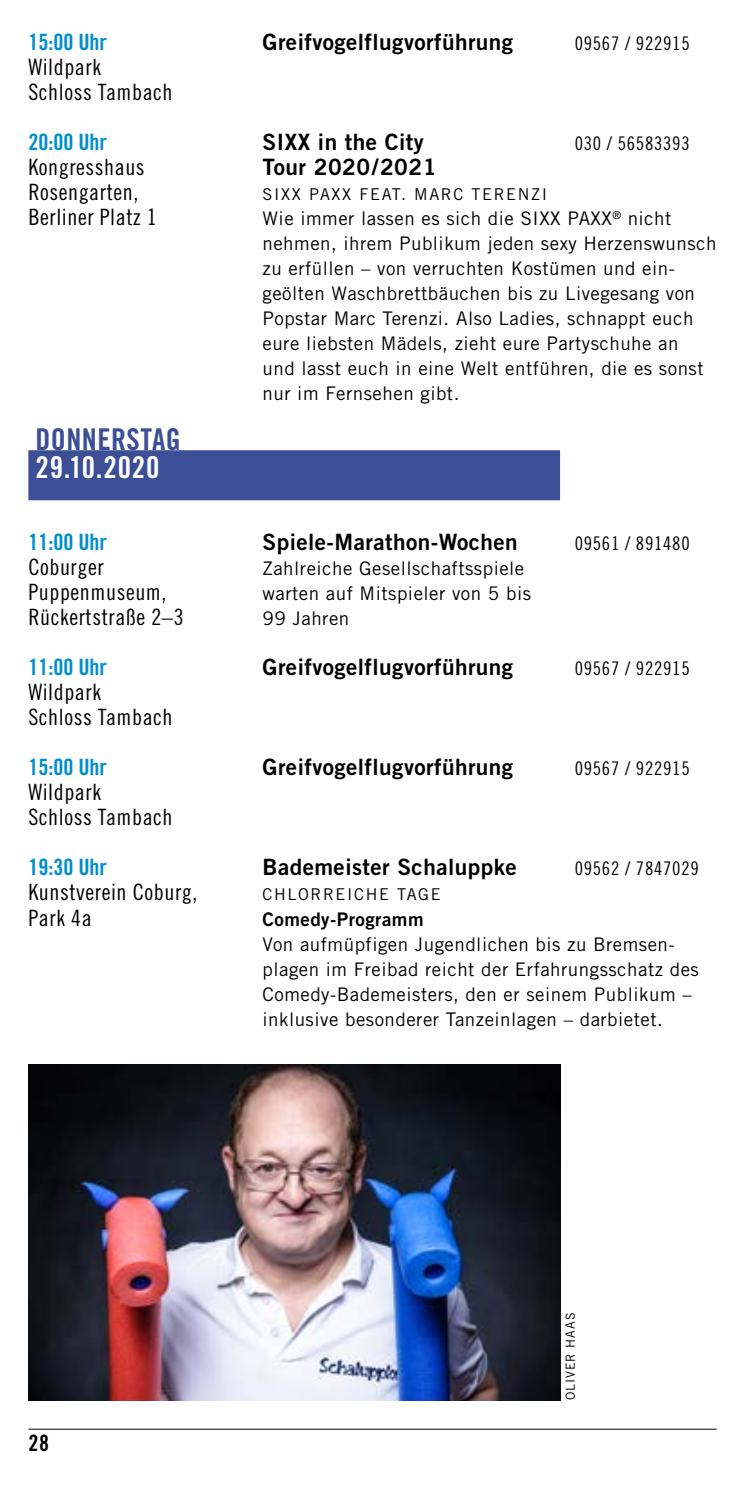
<style>
.page{position:relative;width:745px;height:1489px;background:#fff}
.page>*{position:absolute;margin:0;border:0;box-sizing:border-box;transform-origin:0 0}
.t1{font:30px "Trade Gothic LT Bold Cond Twenty";letter-spacing:.015em;color:#3b4e96}
.t2{font:30px "Trade Gothic LT Bold Cond Twenty";letter-spacing:.03em;color:#fff}
.t3{font:22.5px/25px "Trade Gothic LT Cond Eighteen";letter-spacing:.025em;color:#000}
.t4{font:22.5px "Trade Gothic LT Bold Two";letter-spacing:.02em;color:#000}
.t5{font:22.5px "Trade Gothic LT Bold Cond Twenty";color:#008ecf}
.t6{font:22.5px "Trade Gothic LT Bold Cond Twenty";color:#000}
.t7{font:18.75px/25px "Trade Gothic LT";letter-spacing:.025em;color:#000}
.t8{font:18.75px "Trade Gothic LT Cond Eighteen";letter-spacing:.04em;color:#000}
.t9{font:18.75px "Trade Gothic LT Bold Two";letter-spacing:.025em;color:#000}
.t10{font:16.25px "Trade Gothic LT";letter-spacing:.1em;color:#000}
.t11{font:12.5px "Trade Gothic LT";color:#000}
</style>
<div class="page">
<hr style="left:28px;top:1428px;width:688px;height:1px;background:#000">
<div style="left:28px;top:450px;width:531px;height:50px;background:#3b4e96"></div>
<img style="left:28px;top:1064px;width:532px;height:336px">
<p class="t5" style="left:28px;top:28px;width:80px">15:00 UHR</p>
<p class="t4" style="left:262px;top:28px;width:252px">Greifvogelflugvorführung</p>
<p class="t8" style="left:574px;top:32px;width:116px">09567 / 922915</p>
<p class="t3" style="left:28px;top:54px;width:146px">Wildpark<br>Schloss Tambach</p>
<p class="t5" style="left:28px;top:128px;width:80px">20:00 UHR</p>
<p class="t4" style="left:262px;top:128px;width:163px">SIXX in the City</p>
<p class="t8" style="left:574px;top:132px;width:116px">030 / 56583393</p>
<p class="t3" style="left:28px;top:154px;width:118px">Kongresshaus</p>
<p class="t4" style="left:262px;top:153px;width:175px">Tour 2020/2021</p>
<p class="t3" style="left:28px;top:179px;width:111px">Rosengarten,</p>
<p class="t10" style="left:262px;top:184px;width:108px">SIXX PAXX feat</p>
<p class="t10" style="left:401px;top:184px;width:41px">. Marc</p>
<p class="t10" style="left:471px;top:184px;width:22px">Terenzi</p>
<p class="t3" style="left:28px;top:204px;width:130px">Berliner Platz 1</p>
<p class="t7" style="left:262px;top:206px;width:455px">Wie immer lassen es sich die SIXX PAXX<sup>®</sup> nicht nehmen, ihrem Publikum jeden sexy Herzenswunsch zu erfüllen – von verruchten Kostümen und ein&shy;geölten Waschbrettbäuchen bis zu Livegesang von Popstar Marc Terenzi. Also Ladies, schnappt euch eure liebsten Mädels, zieht eure Partyschuhe an<br>und lasst euch in eine Welt entführen, die es sonst nur im Fernsehen gibt.</p>
<h1 class="t1" style="left:35px;top:421px;width:147px">DONNERSTAG</h1>
<h1 class="t2" style="left:35px;top:449px;width:125px">29.10.2020</h1>
<p class="t5" style="left:28px;top:528px;width:80px">11:00 UHR</p>
<p class="t4" style="left:262px;top:528px;width:256px">Spiele-Marathon-Wochen</p>
<p class="t8" style="left:574px;top:532px;width:116px">09561 / 891480</p>
<p class="t3" style="left:28px;top:554px;width:77px">Coburger</p>
<p class="t7" style="left:262px;top:556px;width:263px">Zahlreiche Gesellschaftsspiele</p>
<p class="t3" style="left:28px;top:579px;width:139px">Puppenmuseum,</p>
<p class="t7" style="left:262px;top:581px;width:270px">warten auf Mitspieler von 5 bis</p>
<p class="t3" style="left:28px;top:604px;width:157px">Rückertstraße 2–3</p>
<p class="t7" style="left:262px;top:606px;width:88px">99 Jahren</p>
<p class="t5" style="left:28px;top:653px;width:80px">11:00 UHR</p>
<p class="t4" style="left:262px;top:653px;width:252px">Greifvogelflugvorführung</p>
<p class="t8" style="left:574px;top:657px;width:116px">09567 / 922915</p>
<p class="t3" style="left:28px;top:679px;width:146px">Wildpark<br>Schloss Tambach</p>
<p class="t5" style="left:28px;top:753px;width:80px">15:00 UHR</p>
<p class="t4" style="left:262px;top:753px;width:252px">Greifvogelflugvorführung</p>
<p class="t8" style="left:574px;top:757px;width:116px">09567 / 922915</p>
<p class="t3" style="left:28px;top:779px;width:146px">Wildpark<br>Schloss Tambach</p>
<p class="t5" style="left:28px;top:853px;width:80px">19:30 UHR</p>
<p class="t4" style="left:262px;top:853px;width:255px">Bademeister Schaluppke</p>
<p class="t8" style="left:574px;top:857px;width:125px">09562 / 7847029</p>
<p class="t3" style="left:28px;top:879px;width:170px">Kunstverein Coburg,</p>
<p class="t10" style="left:262px;top:884px;width:24px">Chlorreiche</p>
<p class="t10" style="left:397px;top:884px;width:22px">Tage</p>
<p class="t3" style="left:28px;top:904px;width:65px">Park 4a</p>
<p class="t9" style="left:262px;top:907px;width:162px">Comedy-Programm</p>
<p class="t7" style="left:262px;top:931px;width:437px">Von aufmüpfigen Jugendlichen bis zu Bremsen&shy;plagen im Freibad reicht der Erfahrungsschatz des Comedy-Bademeisters, den er seinem Publikum – inklusive besonderer Tanzeinlagen – darbietet.</p>
<p class="t6" style="left:28px;top:1428px;width:22px">28</p>
<p class="t11" style="left:562px;top:1400px;width:88px;rotate:-90deg">Oliver Haas</p>
</div>
